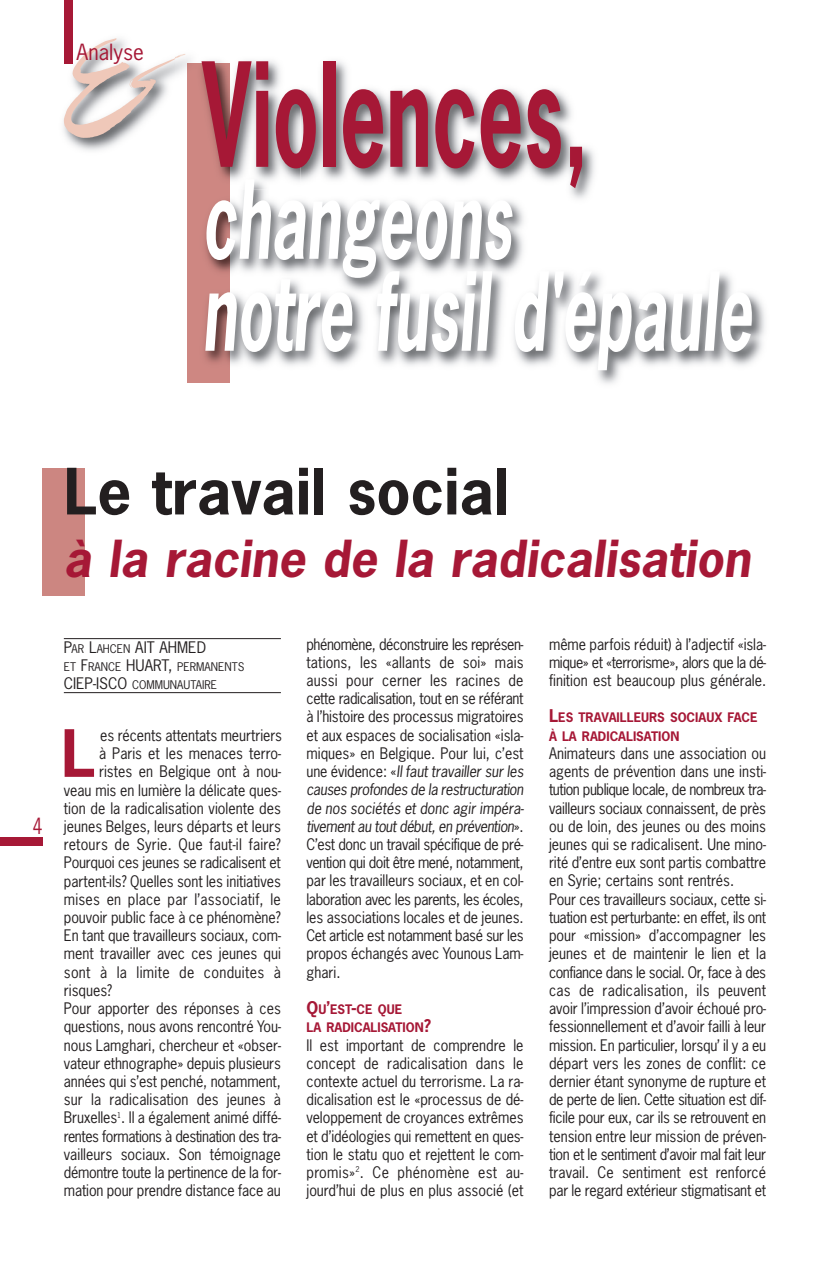
<style>
.page{position:relative;width:830px;height:1263px;background:#fff}
.page>*{position:absolute;margin:0;border:0;box-sizing:border-box;transform-origin:0 0}
.t1{font:700 135.6px "News Gothic";color:#a61836;scale:.6 1}
.t2{font:italic 700 102.15px/91.9px "News Gothic";color:#fff;scale:.6 1}
.t3{font:700 61.2px "News Gothic";color:#a61836}
.t4{font:700 60px "News Gothic";color:#231f20}
.t5{font:italic 700 48px "News Gothic";color:#a61836}
.t6{font:21px "News Gothic";color:#a61836}
.t7{font:21px "News Gothic";color:#a61836;scale:.8 1}
.t8{font:15px/18.1px "News Gothic";letter-spacing:-.005em;color:#231f20;text-align:justify;scale:.95 1}
.t9{font:15px "News Gothic";letter-spacing:.015em;color:#231f20;scale:.95 1}
.t10{font:15px "News Gothic";letter-spacing:-.03em;color:#231f20;scale:.95 1}
.t11{font:15px "News Gothic";letter-spacing:.025em;color:#231f20;scale:.95 1}
.t12{font:15px "News Gothic";letter-spacing:-.005em;color:#231f20}
.t13{font:700 12.3px/18.1px "News Gothic";color:#a61836}
.t14{font:11.25px/18px "News Gothic";color:#231f20}
.s1{font-size:11.25px}
.s2{font-size:15px}
.s3{font-style:italic}
.s4{font-size:16.5px}
</style>
<div class="page">
<img style="left:63px;top:32px;width:61px;height:119px">
<svg style="left:64px;top:38px;width:112px;height:100px"></svg>
<div style="left:64px;top:0;width:8px;height:64px;background:#a61836"></div>
<div style="left:0;top:838px;width:43px;height:8px;background:#a61836"></div>
<div style="left:43px;top:468px;width:42px;height:127px;background:#cc8681"></div>
<hr style="left:64px;top:638px;width:217px;height:1px;background:#231f20">
<hr style="left:64px;top:692px;width:217px;height:1px;background:#231f20">
<img style="left:185px;top:54px;width:580px;height:330px">
<img style="left:187px;top:64px;width:43px;height:319px">
<img style="left:176px;top:54px;width:9px;height:21px">
<h3 class="t6" style="left:77px;top:40px;width:69px">Analyse</h3>
<h1 class="t1" style="left:202px;top:41px;width:645px">Violences,</h1>
<h2 class="t2" style="left:202px;top:178px;width:917px">changeons<br>notre fusil d'épaule</h2>
<h3 class="t4" style="left:64px;top:459px;width:447px">Le travail social</h3>
<h3 class="t5" style="left:64px;top:532px;width:688px">à la racine de la radicalisation</h3>
<h3 class="t7" style="left:33px;top:814px;width:14px">4</h3>
<p class="t12" style="left:64px;top:639px;width:144px">P<span class="s1">AR</span> L<span class="s1">AHCEN</span> AIT AHMED</p>
<p class="t14" style="left:64px;top:658px;width:182px">ET <span class="s2">F</span>RANCE <span class="s2">HUART,</span> PERMANENTS<br><span class="s2">CIEP-ISCO</span> COMMUNAUTAIRE</p>
<h3 class="t3" style="left:61px;top:720px;width:36px">L</h3>
<p class="t8" style="left:100px;top:727px;width:193px">es récents attentats meurtriers</p>
<p class="t8" style="left:99px;top:745px;width:193px">à Paris et les menaces terro-</p>
<p class="t8" style="left:99px;top:763px;width:193px">ristes en Belgique ont à nou-</p>
<p class="t8" style="left:64px;top:781px;width:230px">veau mis en lumière la délicate ques-</p>
<p class="t8" style="left:64px;top:799px;width:230px">tion de la radicalisation violente des</p>
<p class="t8" style="left:64px;top:818px;width:230px">jeunes Belges, leurs départs et leurs</p>
<p class="t9" style="left:64px;top:836px;width:230px">retours de Syrie. Que faut-il faire?</p>
<p class="t8" style="left:64px;top:854px;width:230px">Pourquoi ces jeunes se radicalisent et</p>
<p class="t8" style="left:64px;top:872px;width:230px">partent-ils? Quelles sont les initiatives</p>
<p class="t9" style="left:64px;top:891px;width:230px">mises en place par l’associatif, le</p>
<p class="t8" style="left:64px;top:909px;width:230px">pouvoir public face à ce phénomène?</p>
<p class="t8" style="left:64px;top:927px;width:230px">En tant que travailleurs sociaux, com-</p>
<p class="t8" style="left:64px;top:945px;width:230px">ment travailler avec ces jeunes qui</p>
<p class="t11" style="left:64px;top:964px;width:230px">sont à la limite de conduites à</p>
<p class="t8" style="left:64px;top:982px;width:52px">risques?</p>
<p class="t8" style="left:64px;top:1000px;width:230px">Pour apporter des réponses à ces</p>
<p class="t8" style="left:64px;top:1018px;width:230px">questions, nous avons rencontré You-</p>
<p class="t8" style="left:64px;top:1036px;width:230px">nous Lamghari, chercheur et «obser-</p>
<p class="t8" style="left:64px;top:1054px;width:230px">vateur ethnographe» depuis plusieurs</p>
<p class="t8" style="left:64px;top:1073px;width:230px">années qui s’est penché, notamment,</p>
<p class="t8" style="left:64px;top:1091px;width:230px">sur la radicalisation des jeunes à</p>
<p class="t8" style="left:64px;top:1109px;width:230px">Bruxelles<sup>1</sup>. Il a également animé diffé-</p>
<p class="t10" style="left:64px;top:1128px;width:230px">rentes formations à destination des tra-</p>
<p class="t8" style="left:64px;top:1146px;width:230px">vailleurs sociaux. Son témoignage</p>
<p class="t8" style="left:64px;top:1164px;width:230px">démontre toute la pertinence de la for-</p>
<p class="t8" style="left:64px;top:1182px;width:230px">mation pour prendre distance face au</p>
<p class="t8" style="left:306px;top:635px;width:230px">phénomène, déconstruire les représen&shy;tations, les «allants de soi» mais aussi pour cerner les racines de cette radicalisation, tout en se référant à l’histoire des processus migratoires et aux espaces de socialisation «isla&shy;miques» en Belgique. Pour lui, c’est une évidence: «<span class="s3">Il faut travailler sur les causes profondes de la restructuration de nos sociétés et donc agir impéra&shy;tivement au tout début, en prévention</span>».<br>C’est donc un travail spécifique de pré&shy;vention qui doit être mené, notamment, par les travailleurs sociaux, et en col&shy;laboration avec les parents, les écoles, les associations locales et de jeunes.<br>Cet article est notamment basé sur les propos échangés avec Younous Lam&shy;ghari.</p>
<p class="t13" style="left:306px;top:1001px;width:126px"><span class="s4">Q</span>U<span class="s4">’</span>EST<span class="s4">-</span>CE QUE<br>LA RADICALISATION<span class="s4">?</span></p>
<p class="t8" style="left:306px;top:1036px;width:230px">Il est important de comprendre le concept de radicalisation dans le contexte actuel du terrorisme. La ra&shy;dicalisation est le «processus de dé&shy;veloppement de croyances extrêmes et d’idéologies qui remettent en ques&shy;tion le statu quo et rejettent le com&shy;promis»<sup>2</sup>. Ce phénomène est au&shy;jourd’hui de plus en plus associé (et</p>
<p class="t8" style="left:549px;top:635px;width:230px">même parfois réduit) à l’adjectif «isla&shy;mique» et «terrorisme», alors que la dé&shy;finition est beaucoup plus générale.</p>
<p class="t13" style="left:549px;top:709px;width:210px"><span class="s4">L</span>ES TRAVAILLEURS SOCIAUX FACE<br>À LA RADICALISATION</p>
<p class="t8" style="left:549px;top:745px;width:230px;text-align:left">Animateurs dans une association ou agents de prévention dans une insti&shy;tution publique locale, de nombreux tra&shy;vailleurs sociaux connaissent, de près ou de loin, des jeunes ou des moins jeunes qui se radicalisent. Une mino&shy;rité d’entre eux sont partis combattre en Syrie; certains sont rentrés.<br>Pour ces travailleurs sociaux, cette si&shy;tuation est perturbante: en effet, ils ont pour «mission» d’accompagner les jeunes et de maintenir le lien et la confiance dans le social. Or, face à des cas de radicalisation, ils peuvent avoir l’impression d’avoir échoué pro&shy;fessionnellement et d’avoir failli à leur mission. En particulier, lorsqu’ il y a eu départ vers les zones de conflit: ce dernier étant synonyme de rupture et de perte de lien. Cette situation est dif&shy;ficile pour eux, car ils se retrouvent en tension entre leur mission de préven&shy;tion et le sentiment d’avoir mal fait leur travail. Ce sentiment est renforcé par le regard extérieur stigmatisant et</p>
</div>
